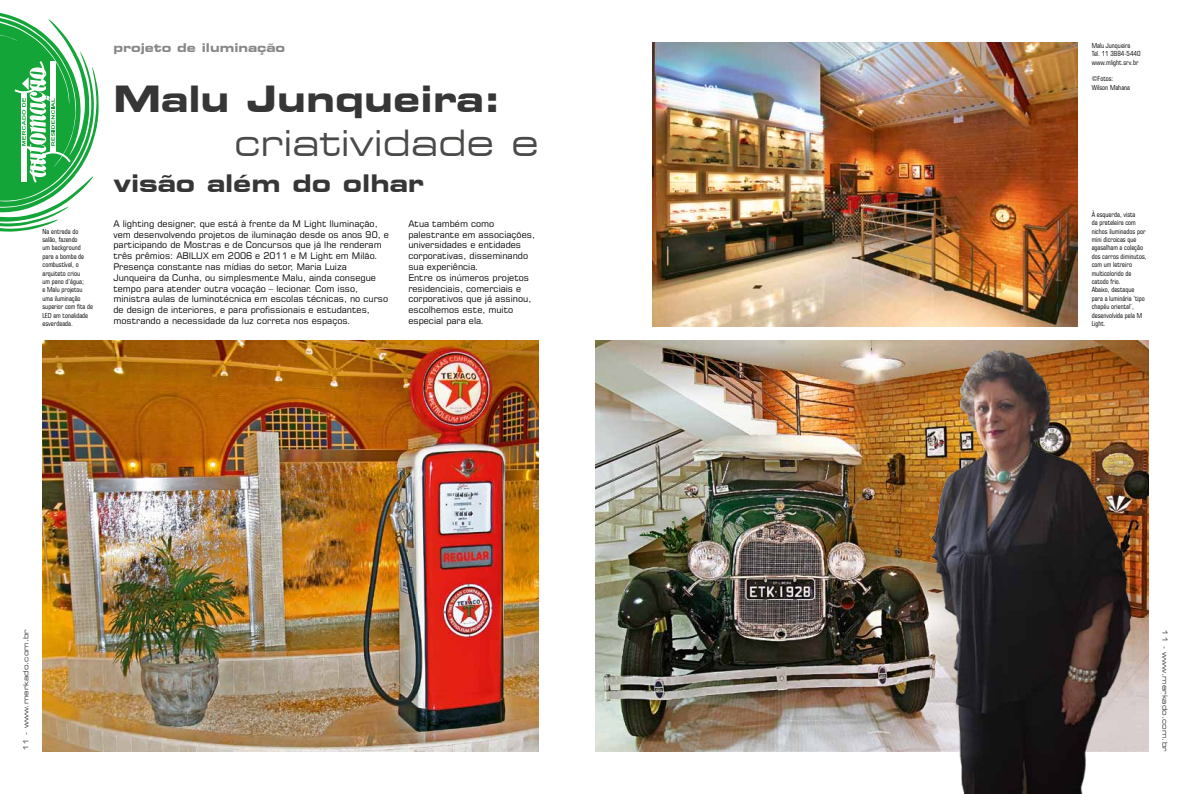
<style>
.page{position:relative;width:1191px;height:794px;background:#fff}
.page>*{position:absolute;margin:0;border:0;box-sizing:border-box;transform-origin:0 0}
.t1{font:700 expanded 36px "Square 721 BT";color:#373636}
.t2{font:expanded 36px "Square 721 BT";color:#4a4a49}
.t3{font:700 expanded 24px "Square 721 BT";color:#373636}
.t4{font:700 expanded 12px "Square 721 BT";color:#878787}
.t5{font:9px/10.8px "Square 721 BT";color:#000}
.t6{font:condensed 7px/8.4px "Square 721 BT";color:#000}
.t7{font:expanded 7px "Square 721 BT";color:#373636}
</style>
<div class="page">
<svg style="left:0;top:12px;width:99px;height:220px"></svg>
<img style="left:42px;top:341px;width:497px;height:410px">
<img style="left:652px;top:43px;width:425px;height:283px">
<img style="left:595px;top:341px;width:553px;height:410px">
<img style="left:928px;top:346px;width:207px;height:448px">
<p class="t6" style="left:43px;top:227px;width:52px">Na entrada do salão, fazendo<br>um background para a bomba de combustível, o arquiteto criou<br>um pano d’água;<br>e Malu projetou uma iluminação superior com fita de<br>LED em tonalidade esverdeada.</p>
<h3 class="t4" style="left:113px;top:40px;width:173px">projeto de iluminação</h3>
<h1 class="t1" style="left:113px;top:78px;width:389px">Malu Junqueira:</h1>
<h1 class="t2" style="left:234px;top:121px;width:306px">criatividade e</h1>
<h2 class="t3" style="left:113px;top:168px;width:312px">visão além do olhar</h2>
<p class="t5" style="left:113px;top:218px;width:277px">A lighting designer, que está à frente da M Light Iluminação, vem desenvolvendo projetos de iluminação desde os anos 90, e participando de Mostras e de Concursos que já lhe renderam três prêmios: ABILUX em 2006 e 2011 e M Light em Milão.<br>Presença constante nas mídias do setor, Maria Luiza Junqueira da Cunha, ou simplesmente Malu, ainda consegue tempo para atender outra vocação – lecionar. Com isso, ministra aulas de luminotécnica em escolas técnicas, no curso de design de interiores, e para profissionais e estudantes, mostrando a necessidade da luz correta nos espaços.</p>
<p class="t5" style="left:408px;top:218px;width:128px">Atua também como palestrante em associações, universidades e entidades corporativas, disseminando sua experiência.<br>Entre os inúmeros projetos residenciais, comerciais e corporativos que já assinou, escolhemos este, muito especial para ela.</p>
<p class="t6" style="left:1091px;top:41px;width:50px">Malu Junqueira<br>Tel. 11 3884-5440 www.mlight.srv.br</p>
<p class="t6" style="left:1091px;top:75px;width:40px">©Fotos:<br>Wilson Mahana</p>
<p class="t6" style="left:1091px;top:210px;width:56px">À esquerda, vista<br>da prateleira com nichos iluminados por mini dicroicas que agasalham a coleção dos carros diminutos, com um letreiro multicolorido de catodo frio.<br>Abaixo, destaque para a luminária ‘tipo chapéu oriental’, desenvolvida pela M<br>Light.</p>
<p class="t7" style="left:22px;top:751px;width:124px;rotate:-90deg">11 - www.merkado.com.br</p>
<p class="t7" style="left:1169px;top:629px;width:124px;rotate:90deg">11 - www.merkado.com.br</p>
</div>
